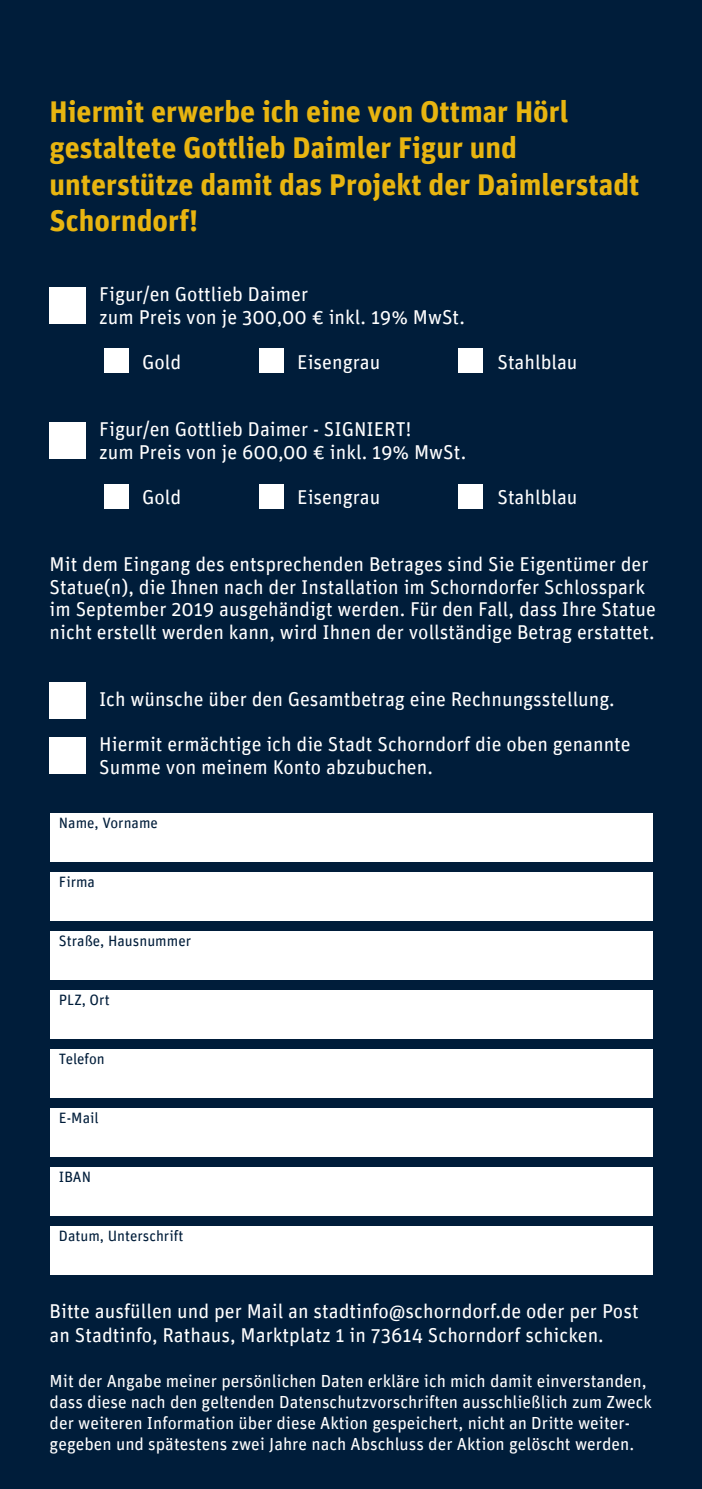
<style>
.page{position:relative;width:702px;height:1489px;background:#fff}
.page>*{position:absolute;margin:0;border:0;box-sizing:border-box;transform-origin:0 0}
.t1{font:700 30px/36px "Unit";color:#e8b510}
.t2{font:20px/22.5px "Unit";color:#fff}
.t3{font:17.5px/21px "Unit";color:#fff}
.t4{font:15px "Unit";color:#001d3a}
</style>
<div class="page">
<div style="left:0;top:0;width:702px;height:1488px;background:#001d3a"></div>
<div style="left:50px;top:813px;width:602px;height:48px;background:#fff"></div>
<div style="left:50px;top:872px;width:602px;height:48px;background:#fff"></div>
<div style="left:50px;top:931px;width:602px;height:48px;background:#fff"></div>
<div style="left:50px;top:990px;width:602px;height:48px;background:#fff"></div>
<div style="left:50px;top:1049px;width:602px;height:48px;background:#fff"></div>
<div style="left:50px;top:1108px;width:602px;height:48px;background:#fff"></div>
<div style="left:50px;top:1167px;width:602px;height:48px;background:#fff"></div>
<div style="left:50px;top:1226px;width:602px;height:48px;background:#fff"></div>
<div style="left:50px;top:287px;width:36px;height:36px;background:#fff"></div>
<div style="left:50px;top:422px;width:36px;height:37px;background:#fff"></div>
<div style="left:50px;top:737px;width:36px;height:37px;background:#fff"></div>
<div style="left:50px;top:682px;width:36px;height:37px;background:#fff"></div>
<div style="left:105px;top:484px;width:24px;height:24px;background:#fff"></div>
<div style="left:105px;top:348px;width:24px;height:25px;background:#fff"></div>
<div style="left:258px;top:484px;width:25px;height:24px;background:#fff"></div>
<div style="left:258px;top:348px;width:25px;height:25px;background:#fff"></div>
<div style="left:458px;top:484px;width:25px;height:24px;background:#fff"></div>
<div style="left:458px;top:348px;width:25px;height:25px;background:#fff"></div>
<h1 class="t1" style="left:50px;top:93px;width:591px">Hiermit erwerbe ich eine von Ottmar Hörl gestaltete Gottlieb Daimler Figur und unterstütze damit das Projekt der Daimlerstadt Schorndorf!</h1>
<p class="t2" style="left:99px;top:282px;width:367px">Figur/en Gottlieb Daimer<br>zum Preis von je 300,00 € inkl. 19% MwSt.</p>
<p class="t2" style="left:142px;top:350px;width:41px">Gold</p>
<p class="t2" style="left:297px;top:350px;width:85px">Eisengrau</p>
<p class="t2" style="left:497px;top:350px;width:82px">Stahlblau</p>
<p class="t2" style="left:99px;top:417px;width:368px">Figur/en Gottlieb Daimer - SIGNIERT!<br>zum Preis von je 600,00 € inkl. 19% MwSt.</p>
<p class="t2" style="left:142px;top:485px;width:41px">Gold</p>
<p class="t2" style="left:297px;top:485px;width:85px">Eisengrau</p>
<p class="t2" style="left:497px;top:485px;width:82px">Stahlblau</p>
<p class="t2" style="left:50px;top:552px;width:607px">Mit dem Eingang des entsprechenden Betrages sind Sie Eigentümer der Statue(n), die Ihnen nach der Installation im Schorndorfer Schlosspark im September 2019 ausgehändigt werden. Für den Fall, dass Ihre Statue nicht erstellt werden kann, wird Ihnen der vollständige Betrag erstattet.</p>
<p class="t2" style="left:99px;top:687px;width:517px">Ich wünsche über den Gesamtbetrag eine Rechnungsstellung.</p>
<p class="t2" style="left:99px;top:732px;width:533px">Hiermit ermächtige ich die Stadt Schorndorf die oben genannte<br>Summe von meinem Konto abzubuchen.</p>
<p class="t4" style="left:59px;top:813px;width:100px">Name, Vorname</p>
<p class="t4" style="left:59px;top:872px;width:38px">Firma</p>
<p class="t4" style="left:59px;top:931px;width:134px">Straße, Hausnummer</p>
<p class="t4" style="left:59px;top:990px;width:52px">PLZ, Ort</p>
<p class="t4" style="left:59px;top:1049px;width:47px">Telefon</p>
<p class="t4" style="left:59px;top:1108px;width:41px">E-Mail</p>
<p class="t4" style="left:59px;top:1167px;width:34px">IBAN</p>
<p class="t4" style="left:59px;top:1226px;width:126px">Datum, Unterschrift</p>
<p class="t2" style="left:50px;top:1298px;width:590px;line-height:24px">Bitte ausfüllen und per Mail an stadtinfo@schorndorf.de oder per Post an Stadtinfo, Rathaus, Marktplatz 1 in 73614 Schorndorf schicken.</p>
<p class="t3" style="left:50px;top:1369px;width:604px">Mit der Angabe meiner persönlichen Daten erkläre ich mich damit einverstanden, dass diese nach den geltenden Datenschutzvorschriften ausschließlich zum Zweck der weiteren Information über diese Aktion gespeichert, nicht an Dritte weiter&shy;gegeben und spätestens zwei Jahre nach Abschluss der Aktion gelöscht werden.</p>
</div>
